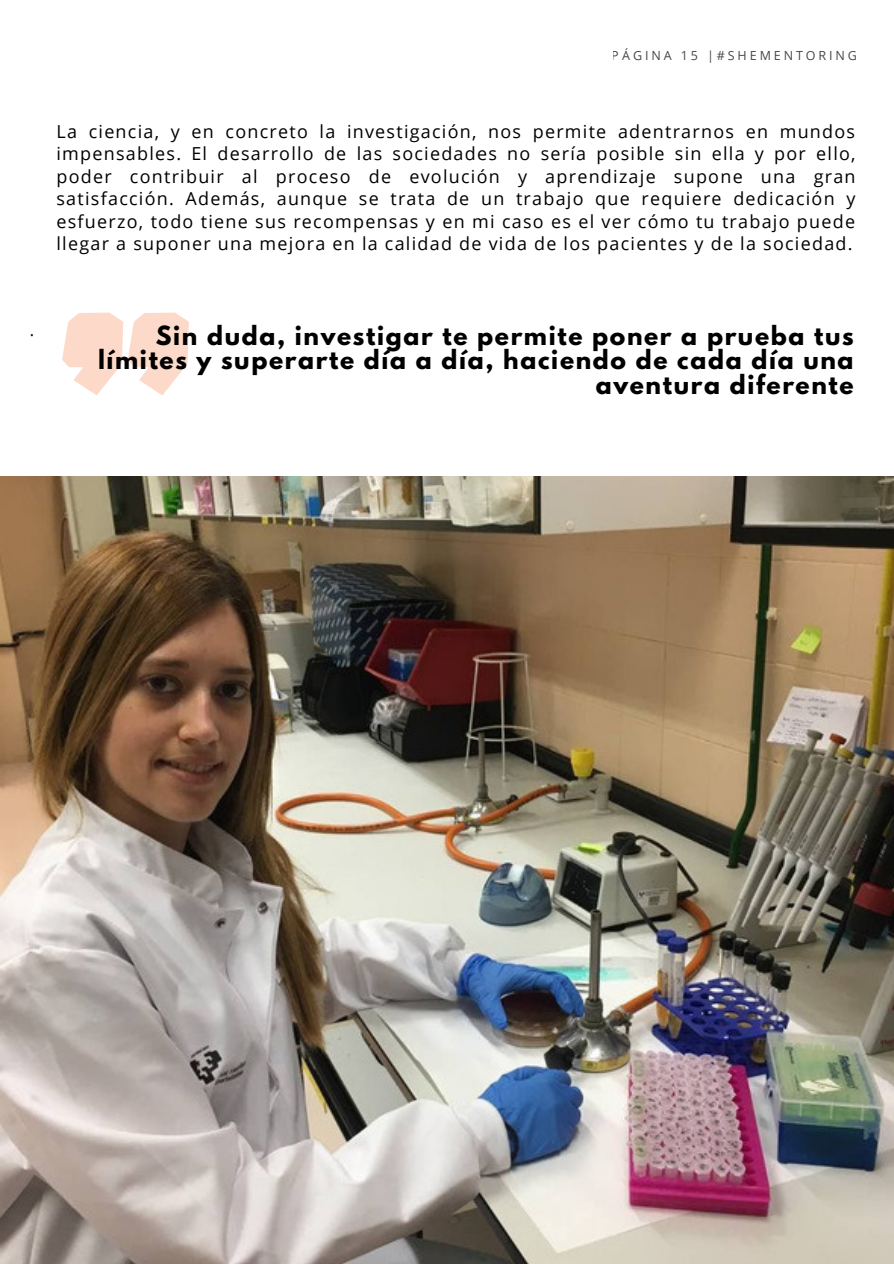
<style>
.page{position:relative;width:894px;height:1264px;background:#fff}
.page>*{position:absolute;margin:0;border:0;box-sizing:border-box;transform-origin:0 0}
.t1{font:279px "Adumu";color:#f9a57d}
.t2{font:700 23.4px/24.8px "League Spartan";letter-spacing:.07em;color:#000;text-align:right}
.t3{font:18px/22.5px "Open Sans";letter-spacing:.07em;color:#000;text-align:justify}
.t4{font:16.65px "Open Sans";color:#000}
.t5{font:12.6px "Open Sans";letter-spacing:.23em;color:#000}
</style>
<div class="page">
<img style="left:0;top:476px;width:893px;height:787px">
<p class="t4" style="left:30px;top:318px;width:6px">.</p>
<p class="t5" style="left:611px;top:47px;width:247px">PÁGINA 15 |#SHEMENTORING</p>
<p class="t3" style="left:56px;top:119px;width:800px">La ciencia, y en concreto la investigación, nos permite adentrarnos en mundos impensables. El desarrollo de las sociedades no sería posible sin ella y por ello, poder contribuir al proceso de evolución y aprendizaje supone una gran satisfacción. Además, aunque se trata de un trabajo que requiere dedicación y esfuerzo, todo tiene sus recompensas y en mi caso es el ver cómo tu trabajo puede llegar a suponer una mejora en la calidad de vida de los pacientes y de la sociedad.</p>
<h1 class="t1" style="left:56px;top:312px;width:139px">"</h1>
<p class="t2" style="left:98px;top:326px;width:757px">Sin duda, investigar te permite poner a prueba tus límites y superarte día a día, haciendo de cada día una aventura diferente</p>
</div>
